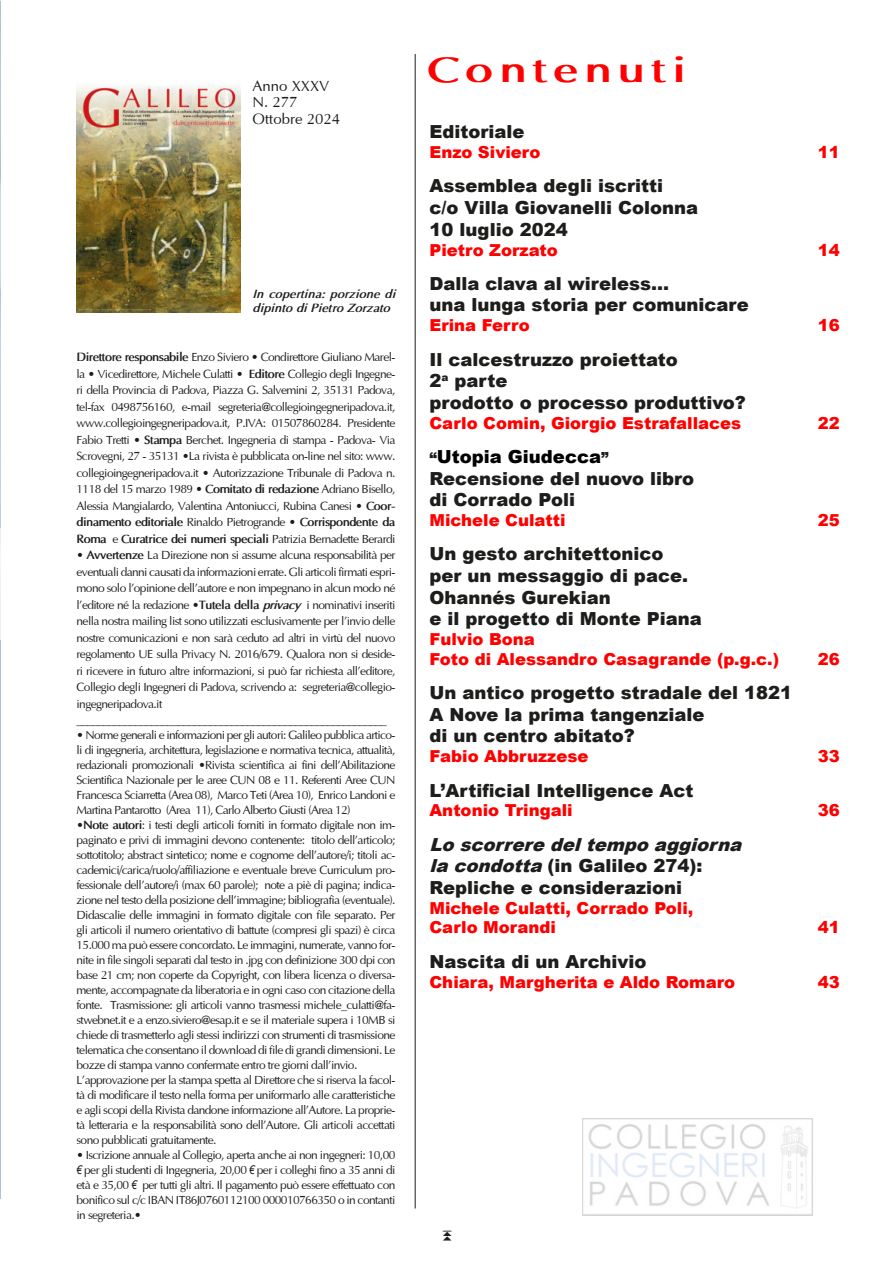
<style>
.page{position:relative;width:893px;height:1263px;background:#fff}
.page>*{position:absolute;margin:0;border:0;box-sizing:border-box;transform-origin:0 0}
.t1{font:700 36px "Optima";letter-spacing:.12em;color:#f00;scale:1.3 1}
.t2{font:900 18px/21.6px "Arial";color:#1d1d1b}
.t3{font:900 16.5px/19.8px "Arial";color:#f00}
.t4{font:15px/16.5px "Optima";color:#1d1d1b}
.t5{font:12px/15px "Optima";letter-spacing:-.05em;color:#1d1d1b;text-align:justify}
.t6{font:italic 700 12px/14.4px "Optima";letter-spacing:-.005em;color:#1d1d1b}
.s1{font-weight:700}
.s2{font-weight:700;font-style:italic}
.s3{font-family:"Arial Narrow";font-style:italic}
.s4{font-size:15px}
.s5{color:#000}
.s6{font-style:italic}
</style>
<div class="page">
<img style="left:0;top:0;width:1px;height:1199px">
<img style="left:0;top:1px;width:1px;height:526px">
<img style="left:583px;top:1118px;width:229px;height:98px">
<hr style="left:415px;top:54px;width:1px;height:1154px;background:#1d1d1b">
<img style="left:77px;top:85px;width:164px;height:227px">
<p class="t4" style="left:253px;top:78px;width:89px">Anno XXXV<br>N. 277<br>Ottobre 2024</p>
<p class="t6" style="left:253px;top:288px;width:144px">In copertina: porzione di dipinto di Pietro Zorzato</p>
<p class="t5" style="left:77px;top:349px;width:320px;line-height:16.5px"><span class="s1">Direttore responsabile</span> Enzo Siviero • Condirettore Giuliano Marel&shy;la • Vicedirettore, Michele Culatti • <span class="s1">Editore</span> Collegio degli Ingegne&shy;ri della Provincia di Padova, Piazza G. Salvemini 2, 35131 Padova, tel-fax 0498756160, e-mail segreteria@collegioingegneripadova.it, www.collegioingegneripadova.it, P.IVA: 01507860284. Presidente Fabio Tretti • <span class="s1">Stampa</span> Berchet. Ingegneria di stampa - Padova- Via Scrovegni, 27 - 35131 •La rivista è pubblicata on-line nel sito: www. collegioingegneripadova.it • Autorizzazione Tribunale di Padova n.<br>1118 del 15 marzo 1989 • <span class="s1">Comitato di redazione</span> Adriano Bisello, Alessia Mangialardo, Valentina Antoniucci, Rubina Canesi • <span class="s1">Coor&shy;dinamento editoriale</span> Rinaldo Pietrogrande • <span class="s1">Corrispondente da Roma</span> e <span class="s1">Curatrice dei numeri speciali</span> Patrizia Bernadette Berardi</p>
<p class="t5" style="left:77px;top:547px;width:320px;line-height:16.5px;text-align:left">• <span class="s1">Avvertenze</span> La Direzione non si assume alcuna responsabilità per eventuali danni causati da informazioni errate. Gli articoli firmati espri&shy;mono solo l’opinione dell’autore e non impegnano in alcun modo né l’editore né la redazione •<span class="s1">Tutela della</span> <span class="s2">privacy</span> i nominativi inseriti nella nostra mailing list sono utilizzati esclusivamente per l’invio delle nostre comunicazioni e non sarà ceduto ad altri in virtù del nuovo regolamento UE sulla Privacy N. 2016/679. Qualora non si deside&shy;ri ricevere in futuro altre informazioni, si può far richiesta all’editore, Collegio degli Ingegneri di Padova, scrivendo a: segreteria@collegio&shy;ingegneripadova.it __________________________________________________________</p>
<p class="t5" style="left:77px;top:728px;width:320px">• Norme generali e informazioni per gli autori: Galileo pubblica artico&shy;li di ingegneria, architettura, legislazione e normativa tecnica, attualità, redazionali promozionali •Rivista scientifica ai fini dell’Abilitazione Scientifica Nazionale per le aree CUN 08 e 11. Referenti Aree CUN Francesca Sciarretta (Area 08), Marco Teti (Area 10), Enrico Landoni e Martina Pantarotto (Area 11), Carlo Alberto Giusti (Area 12)</p>
<p class="t5" style="left:77px;top:818px;width:320px;text-align:left">•<span class="s1">Note autori</span>: i testi degli articoli forniti in formato digitale non im&shy;paginato e privi di immagini devono contenente: titolo dell’articolo; sottotitolo; abstract sintetico; nome e cognome dell’autore/i; titoli ac&shy;cademici/carica/ruolo/affiliazione e eventuale breve Curriculum pro&shy;fessionale dell’autore/i (max 60 parole); note a piè di pagina; indica&shy;zione nel testo della posizione dell’immagine; bibliografia (eventuale).<br>Didascalie delle immagini in formato digitale con file separato. Per gli articoli il numero orientativo di battute (compresi gli spazi) è circa 15.000 ma può essere concordato. Le immagini, numerate, vanno for&shy;nite in file singoli separati dal testo in .jpg con definizione 300 dpi con base 21 cm; non coperte da Copyright, con libera licenza o diversa&shy;mente, accompagnate da liberatoria e in ogni caso con citazione della fonte. Trasmissione: gli articoli vanno trasmessi michele_culatti@fa&shy;stwebnet.it e a enzo.siviero@esap.it e se il materiale supera i 10MB si chiede di trasmetterlo agli stessi indirizzi con strumenti di trasmissione telematica che consentano il download di file di grandi dimensioni. Le bozze di stampa vanno confermate entro tre giorni dall’invio.<br>L’approvazione per la stampa spetta al Direttore che si riserva la facol&shy;tà di modificare il testo nella forma per uniformarlo alle caratteristiche e agli scopi della Rivista dandone informazione all’Autore. La proprie&shy;tà letteraria e la responsabilità sono dell’Autore. Gli articoli accettati sono pubblicati gratuitamente.</p>
<p class="t5" style="left:77px;top:1148px;width:320px">• Iscrizione annuale al Collegio, aperta anche ai non ingegneri: 10,00 <span class="s3">€</span> per gli studenti di Ingegneria, 20,00 <span class="s3">€</span> per i colleghi fino a 35 anni di età e 35,00 <span class="s3">€</span> per tutti gli altri. Il pagamento può essere effettuato con bonifico sul c/c IBAN IT86J0760112100 000010766350 o in contanti in segreteria.•</p>
<h1 class="t1" style="left:427px;top:54px;width:202px">Contenuti</h1>
<h2 class="t2" style="left:429px;top:123px;width:96px">Editoriale</h2>
<h3 class="t3" style="left:429px;top:144px;width:113px">Enzo Siviero</h3>
<h3 class="t3" style="left:818px;top:144px;width:24px">11</h3>
<h2 class="t2" style="left:429px;top:177px;width:270px">Assemblea degli iscritti<br>c/o Villa Giovanelli Colonna<br>10 luglio 2024</h2>
<h3 class="t3" style="left:429px;top:241px;width:130px">Pietro Zorzato</h3>
<h3 class="t3" style="left:818px;top:241px;width:24px">14</h3>
<h2 class="t2" style="left:429px;top:274px;width:321px">Dalla clava al wireless…<br>una lunga storia per comunicare</h2>
<h3 class="t3" style="left:429px;top:317px;width:102px">Erina Ferro</h3>
<h3 class="t3" style="left:818px;top:317px;width:24px">16</h3>
<h2 class="t2" style="left:429px;top:350px;width:318px">Il calcestruzzo proiettato<br>2<sup>a</sup> parte<br>prodotto o processo produttivo?</h2>
<h3 class="t3" style="left:429px;top:414px;width:313px">Carlo Comin, Giorgio Estrafallaces</h3>
<h3 class="t3" style="left:818px;top:414px;width:24px">22</h3>
<h2 class="t2" style="left:429px;top:447px;width:266px"><span class="s4">“</span><span class="s5">Utopia Giudecca</span><span class="s4">”<br></span>Recensione del nuovo libro di Corrado Poli</h2>
<h3 class="t3" style="left:429px;top:512px;width:138px">Michele Culatti</h3>
<h3 class="t3" style="left:818px;top:512px;width:24px">25</h3>
<h2 class="t2" style="left:429px;top:545px;width:274px">Un gesto architettonico<br>per un messaggio di pace.<br>Ohannés Gurekian<br>e il progetto di Monte Piana</h2>
<h3 class="t3" style="left:429px;top:631px;width:351px">Fulvio Bona<br>Foto di Alessandro Casagrande (p.g.c.)</h3>
<h3 class="t3" style="left:818px;top:651px;width:24px">26</h3>
<h2 class="t2" style="left:429px;top:684px;width:364px">Un antico progetto stradale del 1821<br>A Nove la prima tangenziale<br>di un centro abitato?</h2>
<h3 class="t3" style="left:429px;top:748px;width:160px">Fabio Abbruzzese</h3>
<h3 class="t3" style="left:818px;top:748px;width:24px">33</h3>
<h2 class="t2" style="left:429px;top:779px;width:265px">L’Artificial Intelligence Act</h2>
<h3 class="t3" style="left:429px;top:802px;width:145px">Antonio Tringali</h3>
<h3 class="t3" style="left:818px;top:802px;width:24px">36</h3>
<h2 class="t2" style="left:429px;top:835px;width:318px"><span class="s6">Lo scorrere del tempo aggiorna la condotta</span> (in Galileo 274):<br>Repliche e considerazioni</h2>
<h3 class="t3" style="left:429px;top:899px;width:265px">Michele Culatti, Corrado Poli,<br>Carlo Morandi</h3>
<h3 class="t3" style="left:818px;top:919px;width:24px">41</h3>
<h2 class="t2" style="left:429px;top:952px;width:219px">Nascita di un Archivio</h2>
<h3 class="t3" style="left:429px;top:973px;width:307px">Chiara, Margherita e Aldo Romaro</h3>
<h3 class="t3" style="left:818px;top:973px;width:24px">43</h3>
</div>
